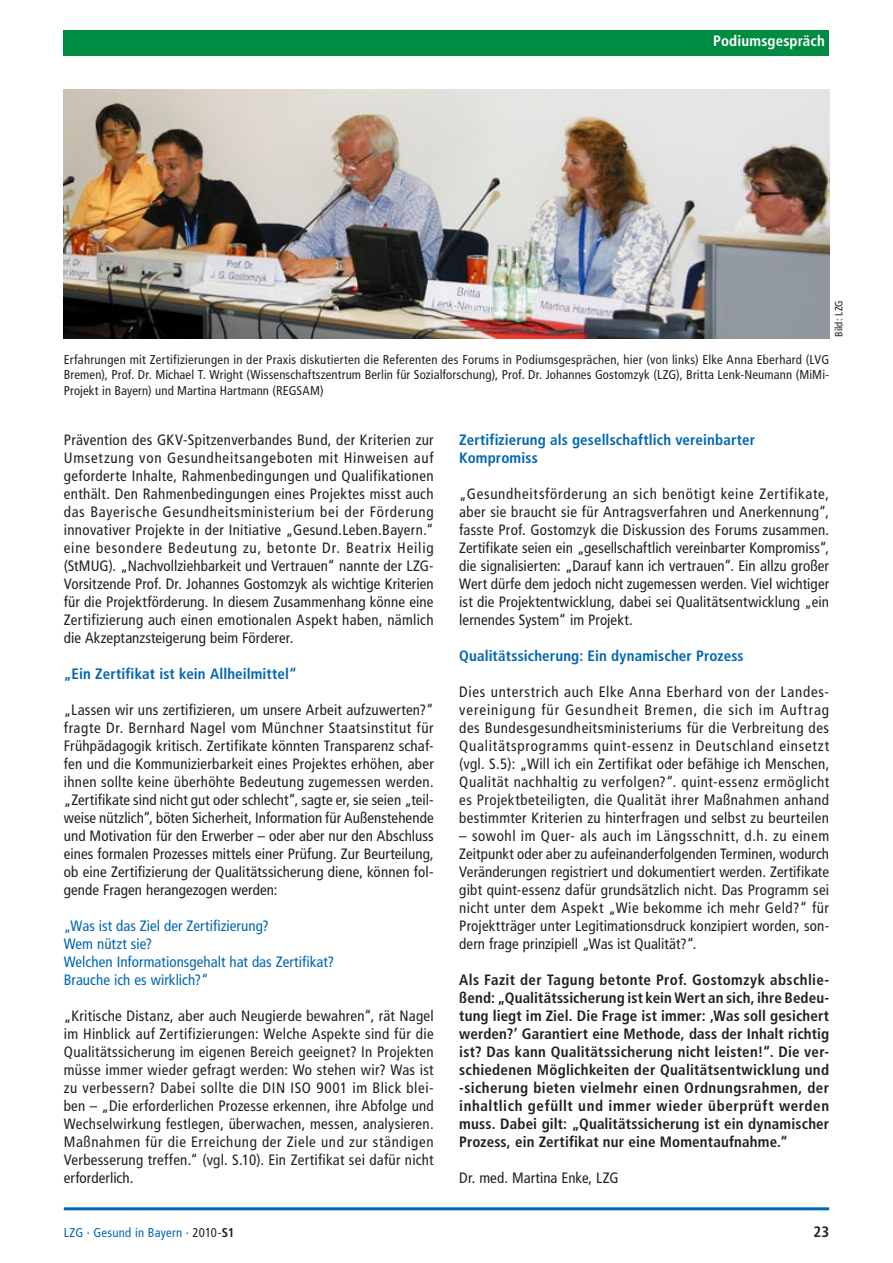
<style>
.page{position:relative;width:893px;height:1263px;background:#fff}
.page>*{position:absolute;margin:0;border:0;box-sizing:border-box;transform-origin:0 0}
.t1{font:condensed 15px/18px "Frutiger LT";letter-spacing:.01em;color:#231f20;text-align:justify}
.t2{font:700 condensed 15px/18px "Frutiger LT";letter-spacing:.01em;color:#231f20;text-align:justify}
.t3{font:700 condensed 15px/18px "Frutiger LT";letter-spacing:.01em;color:#0166b3}
.t4{font:condensed 15px/18px "Frutiger LT";letter-spacing:.005em;color:#0166b3}
.t5{font:700 condensed 15px "Frutiger LT";letter-spacing:.01em;color:#fff}
.t6{font:condensed 12.75px/15.8px "Frutiger LT";letter-spacing:.01em;color:#231f20;text-align:justify}
.t7{font:condensed 12.75px "Frutiger LT";letter-spacing:.015em;color:#0166b3}
.t8{font:condensed 10.5px "Frutiger LT";letter-spacing:.015em;color:#231f20}
.s1{color:#231f20}
.s2{font-weight:700;color:#231f20}
</style>
<div class="page">
<hr style="left:64px;top:1207px;width:765px;height:3px;background:#0166b3">
<div style="left:64px;top:30px;width:765px;height:25px;background:#008b43"></div>
<img style="left:64px;top:89px;width:765px;height:249px">
<p class="t5" style="left:713px;top:32px;width:113px">Podiumsgespräch</p>
<p class="t8" style="left:833px;top:337px;width:38px;rotate:-90deg">Bild: LZG</p>
<p class="t6" style="left:64px;top:351px;width:767px">Erfahrungen mit Zertifizierungen in der Praxis diskutierten die Referenten des Forums in Podiumsgesprächen, hier (von links) Elke Anna Eberhard (LVG Bremen), Prof. Dr. Michael T. Wright (Wissenschaftszentrum Berlin für Sozialforschung), Prof. Dr. Johannes Gostomzyk (LZG), Britta Lenk-Neumann (MiMi-Projekt in Bayern) und Martina Hartmann (REGSAM)</p>
<p class="t1" style="left:64px;top:431px;width:372px">Prävention des GKV-Spitzenverbandes Bund, der Kriterien zur Umsetzung von Gesundheitsangeboten mit Hinweisen auf geforderte Inhalte, Rahmenbedingungen und Qualifikationen enthält. Den Rahmenbedingungen eines Projektes misst auch das Bayerische Gesundheitsministerium bei der Förderung innovativer Projekte in der Initiative „Gesund.Leben.Bayern.“ eine besondere Bedeutung zu, betonte Dr. Beatrix Heilig (StMUG). „Nachvollziehbarkeit und Vertrauen“ nannte der LZG-Vorsitzende Prof. Dr. Johannes Gostomzyk als wichtige Kriterien für die Projektförderung. In diesem Zusammenhang könne eine Zertifizierung auch einen emotionalen Aspekt haben, nämlich die Akzeptanzsteigerung beim Förderer.</p>
<p class="t3" style="left:64px;top:665px;width:234px">„Ein Zertifikat ist kein Allheilmittel“</p>
<p class="t1" style="left:64px;top:701px;width:372px">„Lassen wir uns zertifizieren, um unsere Arbeit aufzuwerten?“ fragte Dr. Bernhard Nagel vom Münchner Staatsinstitut für Frühpädagogik kritisch. Zertifikate könnten Transparenz schaf&shy;fen und die Kommunizierbarkeit eines Projektes erhöhen, aber ihnen sollte keine überhöhte Bedeutung zugemessen werden. „Zertifikate sind nicht gut oder schlecht“, sagte er, sie seien „teil&shy;weise nützlich“, böten Sicherheit, Information für Außenstehende und Motivation für den Erwerber – oder aber nur den Abschluss eines formalen Prozesses mittels einer Prüfung. Zur Beurteilung, ob eine Zertifizierung der Qualitätssicherung diene, können fol&shy;gende Fragen herangezogen werden:</p>
<p class="t4" style="left:64px;top:917px;width:272px">„Was ist das Ziel der Zertifizierung?<br>Wem nützt sie?<br>Welchen Informationsgehalt hat das Zertifikat?<br>Brauche ich es wirklich?“</p>
<p class="t1" style="left:64px;top:1007px;width:371px">„Kritische Distanz, aber auch Neugierde bewahren“, rät Nagel im Hinblick auf Zertifizierungen: Welche Aspekte sind für die Qualitätssicherung im eigenen Bereich geeignet? In Projekten müsse immer wieder gefragt werden: Wo stehen wir? Was ist zu verbessern? Dabei sollte die DIN ISO 9001 im Blick blei&shy;ben – „Die erforderlichen Prozesse erkennen, ihre Abfolge und Wechselwirkung festlegen, überwachen, messen, analysieren.<br>Maßnahmen für die Erreichung der Ziele und zur ständigen Verbesserung treffen.“ (vgl. S.10). Ein Zertifikat sei dafür nicht erforderlich.</p>
<p class="t3" style="left:459px;top:431px;width:297px">Zertifizierung als gesellschaftlich vereinbarter<br>Kompromiss</p>
<p class="t1" style="left:459px;top:485px;width:371px">„Gesundheitsförderung an sich benötigt keine Zertifikate, aber sie braucht sie für Antragsverfahren und Anerkennung“, fasste Prof. Gostomzyk die Diskussion des Forums zusammen.<br>Zertifikate seien ein „gesellschaftlich vereinbarter Kompromiss“, die signalisierten: „Darauf kann ich vertrauen“. Ein allzu großer Wert dürfe dem jedoch nicht zugemessen werden. Viel wichtiger ist die Projektentwicklung, dabei sei Qualitätsentwicklung „ein lernendes System“ im Projekt.</p>
<p class="t3" style="left:459px;top:647px;width:286px">Qualitätssicherung: Ein dynamischer Prozess</p>
<p class="t1" style="left:459px;top:683px;width:372px">Dies unterstrich auch Elke Anna Eberhard von der Landes&shy;vereinigung für Gesundheit Bremen, die sich im Auftrag des Bundesgesundheitsministeriums für die Verbreitung des Qualitätsprogramms quint-essenz in Deutschland einsetzt (vgl. S.5): „Will ich ein Zertifikat oder befähige ich Menschen, Qualität nachhaltig zu verfolgen?“. quint-essenz ermöglicht es Projektbeteiligten, die Qualität ihrer Maßnahmen anhand bestimmter Kriterien zu hinterfragen und selbst zu beurteilen</p>
<p class="t1" style="left:459px;top:827px;width:371px">– sowohl im Quer- als auch im Längsschnitt, d.h. zu einem Zeitpunkt oder aber zu aufeinanderfolgenden Terminen, wodurch Veränderungen registriert und dokumentiert werden. Zertifikate gibt quint-essenz dafür grundsätzlich nicht. Das Programm sei nicht unter dem Aspekt „Wie bekomme ich mehr Geld?“ für Projektträger unter Legitimationsdruck konzipiert worden, son&shy;dern frage prinzipiell „Was ist Qualität?“.</p>
<p class="t2" style="left:459px;top:971px;width:371px">Als Fazit der Tagung betonte Prof. Gostomzyk abschlie&shy;ßend: „Qualitätssicherung ist kein Wert an sich, ihre Bedeu&shy;tung liegt im Ziel. Die Frage ist immer: ‚Was soll gesichert werden?’ Garantiert eine Methode, dass der Inhalt richtig ist? Das kann Qualitätssicherung nicht leisten!“. Die ver&shy;schiedenen Möglichkeiten der Qualitätsentwicklung und -sicherung bieten vielmehr einen Ordnungsrahmen, der inhaltlich gefüllt und immer wieder überprüft werden muss. Dabei gilt: „Qualitätssicherung ist ein dynamischer Prozess, ein Zertifikat nur eine Momentaufnahme.“</p>
<p class="t1" style="left:459px;top:1169px;width:161px">Dr. med. Martina Enke, LZG</p>
<p class="t7" style="left:64px;top:1225px;width:172px">LZG · Gesund in Bayern · <span class="s1">2010-</span><span class="s2">S1</span></p>
<p class="t2" style="left:814px;top:1223px;width:17px">23</p>
</div>
